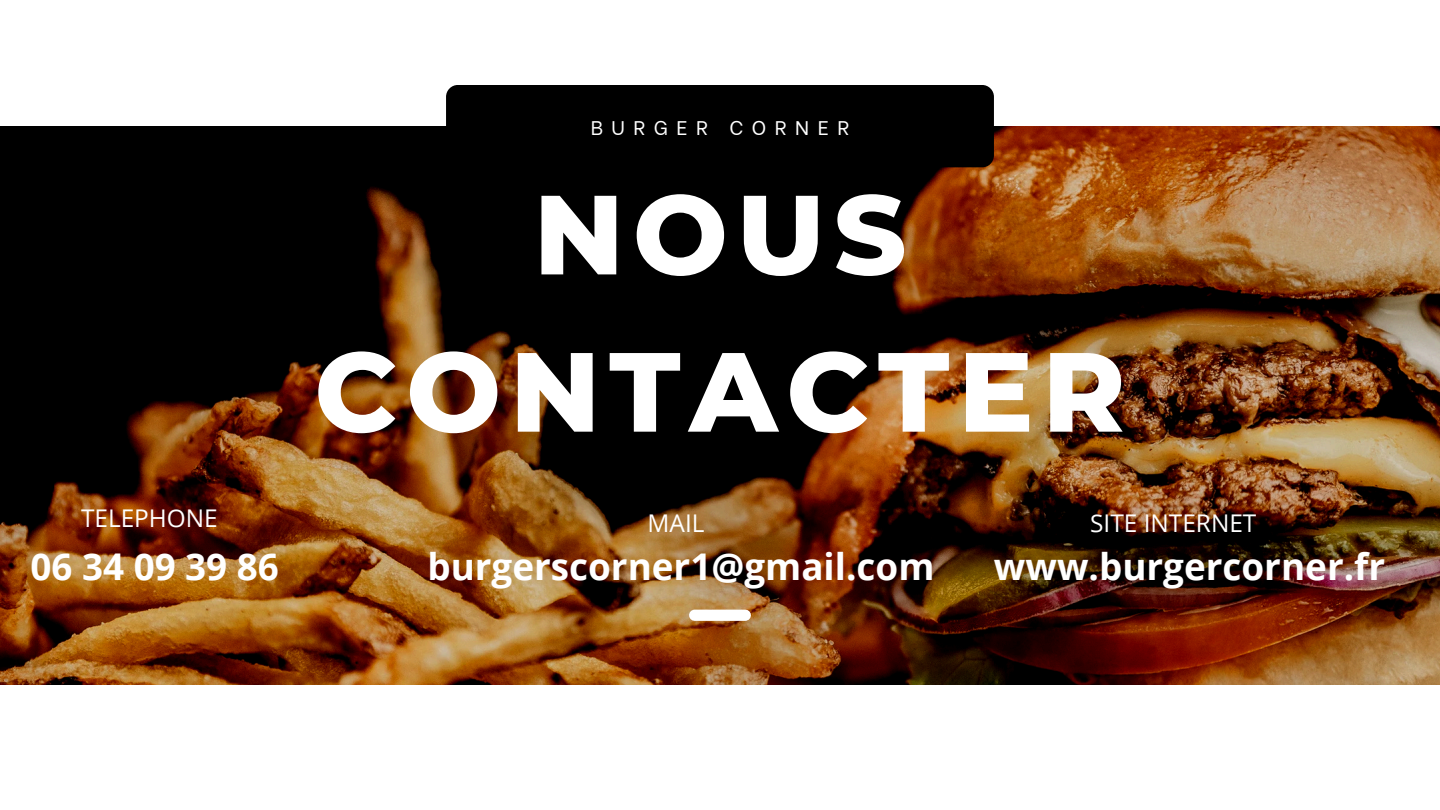
<style>
.page{position:relative;width:1440px;height:810px;background:#fff}
.page>*{position:absolute;margin:0;border:0;box-sizing:border-box;transform-origin:0 0}
.t1{font:800 112.3px/157.2px "Montserrat";letter-spacing:.08em;color:#fff;text-align:center}
.t2{font:700 36.8px "Open Sans";color:#fff}
.t3{font:24.4px "Open Sans";color:#fff}
.t4{font:19.7px "Be Vietnam";letter-spacing:.43em;color:#fff}
</style>
<div class="page">
<img style="left:0;top:126px;width:1440px;height:558px">
<div style="left:446px;top:85px;width:548px;height:82px;background:#000;border-radius:12px"></div>
<div style="left:695px;top:610px;width:50px;height:11px;background:#fff"></div>
<h1 class="t3" style="left:81px;top:501px;width:138px">TELEPHONE</h1>
<h3 class="t2" style="left:30px;top:540px;width:250px">06 34 09 39 86</h3>
<p class="t4" style="left:591px;top:111px;width:260px">BURGER CORNER</p>
<p class="t1" style="left:315px;top:156px;width:812px">NOUS<br>CONTACTER</p>
<h2 class="t3" style="left:648px;top:506px;width:58px">MAIL</h2>
<h3 class="t3" style="left:1090px;top:506px;width:168px">SITE INTERNET</h3>
<h2 class="t2" style="left:427px;top:540px;width:509px">burgerscorner1@gmail.com</h2>
<p class="t2" style="left:994px;top:540px;width:393px">www.burgercorner.fr</p>
</div>
